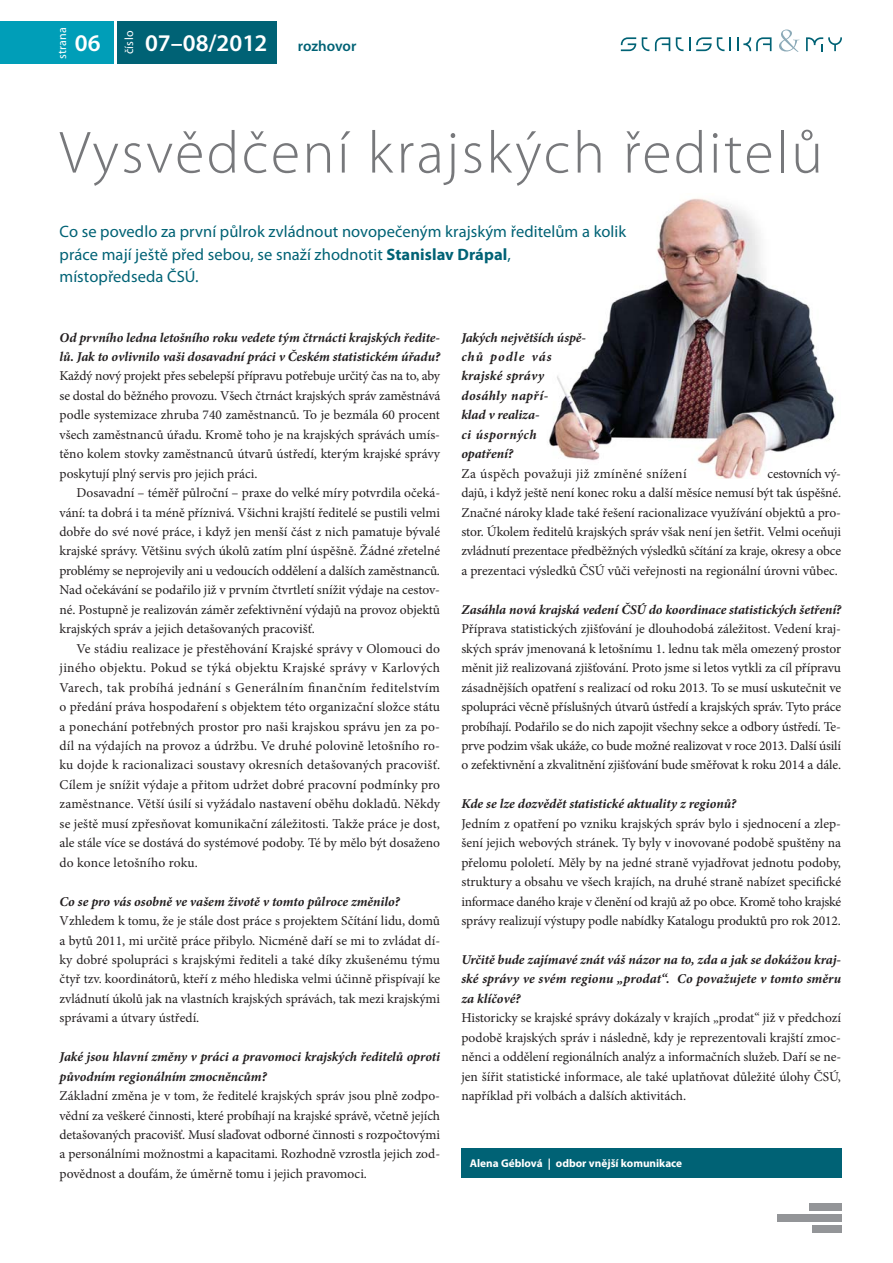
<style>
.page{position:relative;width:893px;height:1263px;background:#fff}
.page>*{position:absolute;margin:0;border:0;box-sizing:border-box;transform-origin:0 0}
.t1{font:300 60px "Myriad Pro";letter-spacing:.04em;color:#77787b}
.t2{font:600 24px "Myriad Pro";color:#fff}
.t3{font:16.5px/22.5px "Myriad Pro";letter-spacing:.005em;color:#006275}
.t4{font:600 15px "Myriad Pro";letter-spacing:-.01em;color:#006275}
.t5{font:13.5px/19.5px "Minion Pro";color:#231f20;text-align:justify}
.t6{font:italic 700 13.5px/19.5px "Minion Pro";letter-spacing:-.005em;color:#231f20}
.t7{font:italic 700 13.5px/19.5px "Minion Pro";letter-spacing:.015em;color:#231f20}
.t8{font:13.5px "Minion Pro";letter-spacing:.02em;color:#231f20}
.t9{font:12px "Myriad Pro";letter-spacing:.02em;color:#fff}
.t10{font:700 11.25px "Myriad Pro";color:#fff}
.s1{font-weight:700}
</style>
<div class="page">
<div style="left:809px;top:1203px;width:33px;height:8px;background:#939598"></div>
<div style="left:778px;top:1214px;width:64px;height:8px;background:#939598"></div>
<div style="left:813px;top:1225px;width:29px;height:8px;background:#939598"></div>
<div style="left:117px;top:21px;width:160px;height:43px;background:#006275"></div>
<svg style="left:655px;top:37px;width:15px;height:14px"></svg>
<svg style="left:621px;top:37px;width:15px;height:14px"></svg>
<svg style="left:642px;top:37px;width:7px;height:14px"></svg>
<svg style="left:676px;top:37px;width:7px;height:14px"></svg>
<svg style="left:737px;top:37px;width:34px;height:14px"></svg>
<svg style="left:806px;top:37px;width:36px;height:14px"></svg>
<svg style="left:689px;top:37px;width:42px;height:14px"></svg>
<svg style="left:779px;top:30px;width:21px;height:22px"></svg>
<div style="left:0;top:21px;width:114px;height:43px;background:#009eb8"></div>
<div style="left:461px;top:1148px;width:381px;height:30px;background:#006275"></div>
<img style="left:549px;top:198px;width:286px;height:280px">
<p class="t9" style="left:58px;top:59px;width:34px;rotate:-90deg">strana</p>
<h2 class="t2" style="left:75px;top:34px;width:27px">06</h2>
<p class="t9" style="left:125px;top:54px;width:25px;rotate:-90deg">číslo</p>
<h2 class="t2" style="left:145px;top:34px;width:124px">07–08/2012</h2>
<p class="t4" style="left:298px;top:40px;width:60px">rozhovor</p>
<h1 class="t1" style="left:60px;top:130px;width:765px">Vysvědčení krajských ředitelů</h1>
<p class="t3" style="left:60px;top:222px;width:568px">Co se povedlo za první půlrok zvládnout novopečeným krajským ředitelům a kolik práce mají ještě před sebou, se snaží zhodnotit <span class="s1">Stanislav Drápal</span>,<br>místopředseda ČSÚ.</p>
<p class="t6" style="left:60px;top:329px;width:382px">Od prvního ledna letošního roku vedete tým čtrnácti krajských ředite&shy;lů. Jak to ovlivnilo vaši dosavadní práci v Českém statistickém úřadu?</p>
<p class="t5" style="left:60px;top:368px;width:382px">Každý nový projekt přes sebelepší přípravu potřebuje určitý čas na to, aby se dostal do běžného provozu. Všech čtrnáct krajských správ zaměstnává podle systemizace zhruba 740 zaměstnanců. To je bezmála 60 procent všech zaměstnanců úřadu. Kromě toho je na krajských správách umís&shy;těno kolem stovky zaměstnanců útvarů ústředí, kterým krajské správy poskytují plný servis pro jejich práci.</p>
<p class="t5" style="left:60px;top:484px;width:382px;text-indent:17px">Dosavadní – téměř půlroční – praxe do velké míry potvrdila očeká&shy;vání: ta dobrá i ta méně příznivá. Všichni krajští ředitelé se pustili velmi dobře do své nové práce, i když jen menší část z nich pamatuje bývalé krajské správy. Většinu svých úkolů zatím plní úspěšně. Žádné zřetelné problémy se neprojevily ani u vedoucích oddělení a dalších zaměstnanců.<br>Nad očekávání se podařilo již v prvním čtvrtletí snížit výdaje na cestov&shy;né. Postupně je realizován záměr zefektivnění výdajů na provoz objektů krajských správ a jejich detašovaných pracovišť.</p>
<p class="t5" style="left:60px;top:640px;width:382px;text-indent:17px">Ve stádiu realizace je přestěhování Krajské správy v Olomouci do jiného objektu. Pokud se týká objektu Krajské správy v Karlových Varech, tak probíhá jednání s Generálním finančním ředitelstvím o předání práva hospodaření s objektem této organizační složce státu a ponechání potřebných prostor pro naši krajskou správu jen za po&shy;díl na výdajích na provoz a údržbu. Ve druhé polovině letošního ro&shy;ku dojde k racionalizaci soustavy okresních detašovaných pracovišť.<br>Cílem je snížit výdaje a přitom udržet dobré pracovní podmínky pro zaměstnance. Větší úsilí si vyžádalo nastavení oběhu dokladů. Někdy se ještě musí zpřesňovat komunikační záležitosti. Takže práce je dost, ale stále více se dostává do systémové podoby. Té by mělo být dosaženo do konce letošního roku.</p>
<p class="t6" style="left:60px;top:893px;width:342px">Co se pro vás osobně ve vašem životě v tomto půlroce změnilo?</p>
<p class="t5" style="left:60px;top:912px;width:382px">Vzhledem k tomu, že je stále dost práce s projektem Sčítání lidu, domů a bytů 2011, mi určitě práce přibylo. Nicméně daří se mi to zvládat dí&shy;ky dobré spolupráci s krajskými řediteli a také díky zkušenému týmu čtyř tzv. koordinátorů, kteří z mého hlediska velmi účinně přispívají ke zvládnutí úkolů jak na vlastních krajských správách, tak mezi krajskými správami a útvary ústředí.</p>
<p class="t6" style="left:60px;top:1048px;width:382px">Jaké jsou hlavní změny v práci a pravomoci krajských ředitelů oproti původním regionálním zmocněncům?</p>
<p class="t5" style="left:60px;top:1087px;width:382px">Základní změna je v tom, že ředitelé krajských správ jsou plně zodpo&shy;vědní za veškeré činnosti, které probíhají na krajské správě, včetně jejích detašovaných pracovišť. Musí slaďovat odborné činnosti s rozpočtovými a personálními možnostmi a kapacitami. Rozhodně vzrostla jejich zod&shy;povědnost a doufám, že úměrně tomu i jejich pravomoci.</p>
<p class="t7" style="left:461px;top:329px;width:126px">Jakých největších úspě&shy;chů podle vás krajské správy dosáhly napří-<br>klad v realiza-<br>ci úsporných opatření?</p>
<p class="t8" style="left:461px;top:468px;width:227px">Za úspěch považuji již zmíněné snížení</p>
<p class="t5" style="left:461px;top:465px;width:381px;text-indent:306px">cestovních vý&shy;dajů, i když ještě není konec roku a další měsíce nemusí být tak úspěšné.<br>Značné nároky klade také řešení racionalizace využívání objektů a pro&shy;stor. Úkolem ředitelů krajských správ však není jen šetřit. Velmi oceňuji zvládnutí prezentace předběžných výsledků sčítání za kraje, okresy a obce a prezentaci výsledků ČSÚ vůči veřejnosti na regionální úrovni vůbec.</p>
<p class="t6" style="left:461px;top:601px;width:381px">Zasáhla nová krajská vedení ČSÚ do koordinace statistických šetření?</p>
<p class="t5" style="left:461px;top:620px;width:381px">Příprava statistických zjišťování je dlouhodobá záležitost. Vedení kraj&shy;ských správ jmenovaná k letošnímu 1. lednu tak měla omezený prostor měnit již realizovaná zjišťování. Proto jsme si letos vytkli za cíl přípravu zásadnějších opatření s realizací od roku 2013. To se musí uskutečnit ve spolupráci věcně příslušných útvarů ústředí a krajských správ. Tyto práce probíhají. Podařilo se do nich zapojit všechny sekce a odbory ústředí. Te&shy;prve podzim však ukáže, co bude možné realizovat v roce 2013. Další úsilí o zefektivnění a zkvalitnění zjišťování bude směřovat k roku 2014 a dále.</p>
<p class="t6" style="left:461px;top:795px;width:276px">Kde se lze dozvědět statistické aktuality z regionů?</p>
<p class="t5" style="left:461px;top:815px;width:381px">Jedním z opatření po vzniku krajských správ bylo i sjednocení a zlep&shy;šení jejich webových stránek. Ty byly v inovované podobě spuštěny na přelomu pololetí. Měly by na jedné straně vyjadřovat jednotu podoby, struktury a obsahu ve všech krajích, na druhé straně nabízet specifické informace daného kraje v členění od krajů až po obce. Kromě toho krajské správy realizují výstupy podle nabídky Katalogu produktů pro rok 2012.</p>
<p class="t6" style="left:461px;top:951px;width:381px;text-align:justify">Určitě bude zajímavé znát váš názor na to, zda a jak se dokážou kraj&shy;ské správy ve svém regionu „prodat“. Co považujete v tomto směru za klíčové?</p>
<p class="t5" style="left:461px;top:1009px;width:381px">Historicky se krajské správy dokázaly v krajích „prodat“ již v předchozí podobě krajských správ i následně, kdy je reprezentovali krajští zmoc&shy;něnci a oddělení regionálních analýz a informačních služeb. Daří se ne&shy;jen šířit statistické informace, ale také uplatňovat důležité úlohy ČSÚ, například při volbách a dalších aktivitách.</p>
<p class="t10" style="left:470px;top:1159px;width:214px">Alena Géblová | odbor vnější komunikace</p>
</div>
